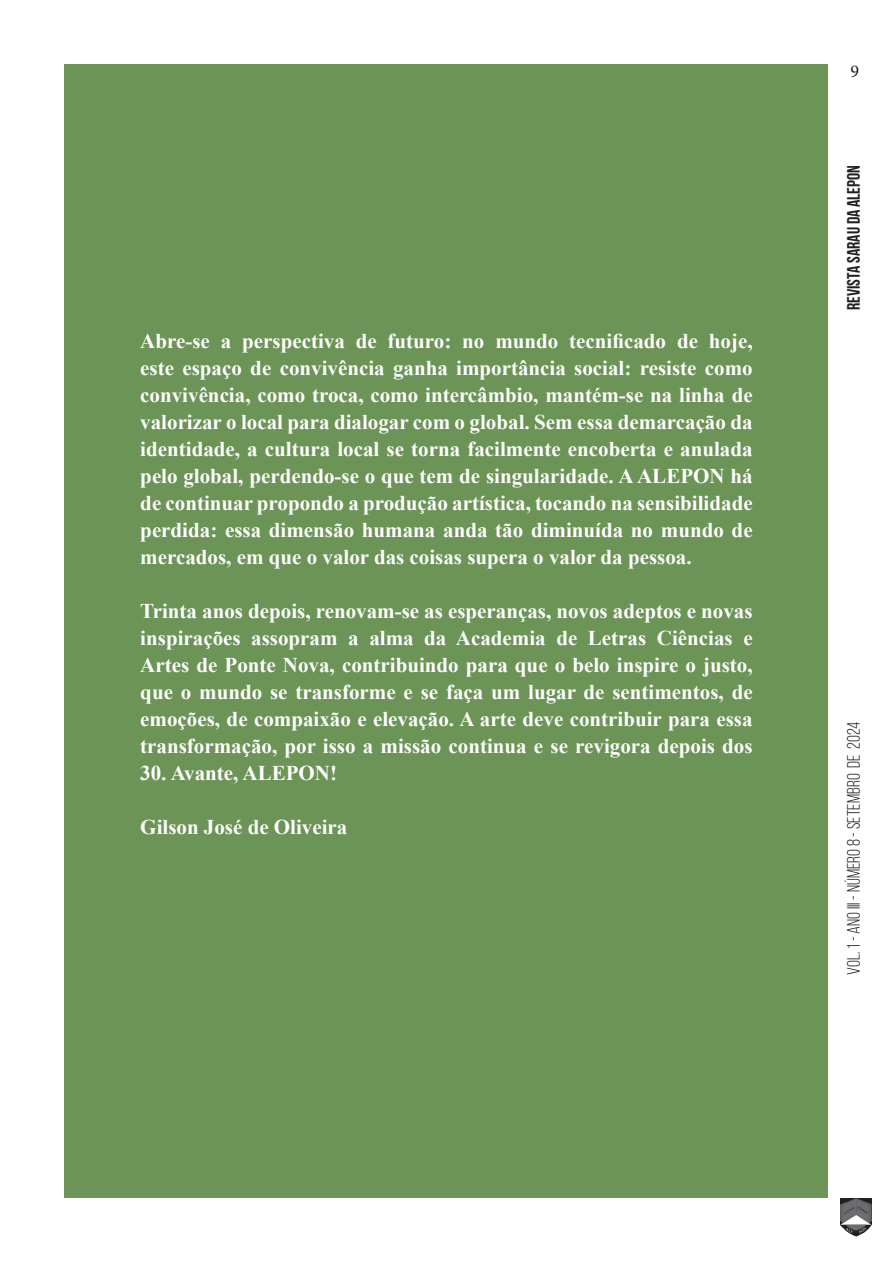
<style>
.page{position:relative;width:893px;height:1263px;background:#fff}
.page>*{position:absolute;margin:0;border:0;box-sizing:border-box;transform-origin:0 0}
.t1{font:700 21px/27px "Times New Roman";color:#fff;text-align:justify}
.t2{font:18px "Bebas Neue";color:#231f20}
.t3{font:700 18px "Bebas Neue";color:#231f20}
.t4{font:18px "Minion Pro";color:#231f20}
</style>
<div class="page">
<svg style="left:840px;top:1198px;width:32px;height:38px"></svg>
<div style="left:65px;top:65px;width:763px;height:1133px;background:#6b9456"></div>
<p class="t1" style="left:140px;top:327px;width:614px">Abre-se a perspectiva de futuro: no mundo tecnificado de hoje, este espaço de convivência ganha importância social: resiste como convivência, como troca, como intercâmbio, mantém-se na linha de valorizar o local para dialogar com o global. Sem essa demarcação da identidade, a cultura local se torna facilmente encoberta e anulada pelo global, perdendo-se o que tem de singularidade. A ALEPON há de continuar propondo a produção artística, tocando na sensibilidade perdida: essa dimensão humana anda tão diminuída no mundo de mercados, em que o valor das coisas supera o valor da pessoa.</p>
<p class="t1" style="left:140px;top:597px;width:614px">Trinta anos depois, renovam-se as esperanças, novos adeptos e novas inspirações assopram a alma da Academia de Letras Ciências e Artes de Ponte Nova, contribuindo para que o belo inspire o justo, que o mundo se transforme e se faça um lugar de sentimentos, de emoções, de compaixão e elevação. A arte deve contribuir para essa transformação, por isso a missão continua e se revigora depois dos</p>
<p class="t1" style="left:140px;top:759px;width:198px">30. Avante, ALEPON!</p>
<p class="t1" style="left:140px;top:813px;width:209px">Gilson José de Oliveira</p>
<p class="t4" style="left:850px;top:59px;width:10px">9</p>
<p class="t3" style="left:844px;top:310px;width:146px;rotate:-90deg">REVISTA sarau da alepon</p>
<p class="t2" style="left:844px;top:975px;width:255px;rotate:-90deg">VOL. 1 - ANO III - NÚMERO 8 - SETEMBRO dE 2024</p>
</div>
